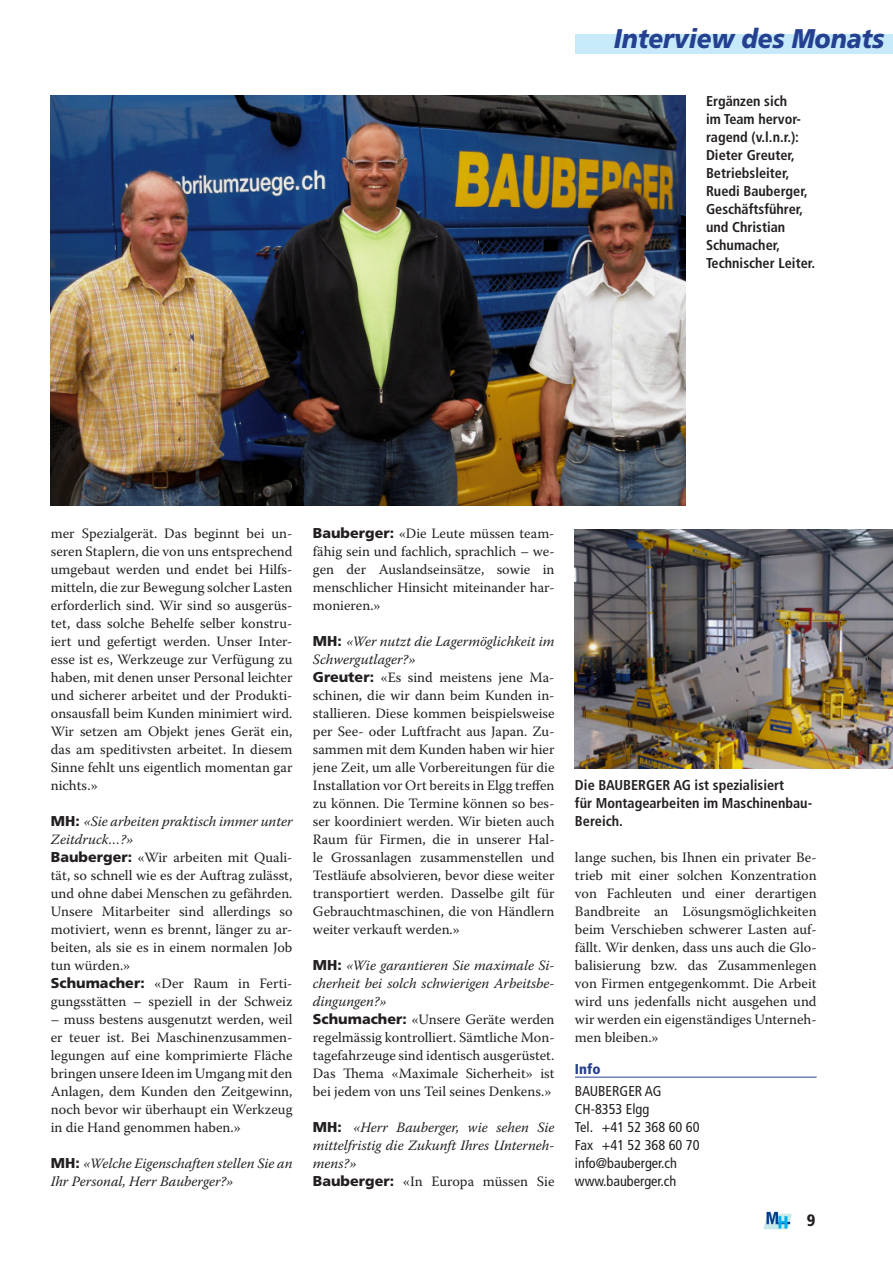
<style>
.page{position:relative;width:893px;height:1263px;background:#fff}
.page>*{position:absolute;margin:0;border:0;box-sizing:border-box;transform-origin:0 0}
.t1{font:italic 900 27px "Frutiger";letter-spacing:-.005em;color:#25408f;scale:.9 1}
.t2{font:900 condensed 16.5px "Frutiger";color:#231f20}
.t3{font:14.25px/18px "Warnock Pro";color:#231f20;text-align:justify}
.t4{font:700 condensed 14.25px/18px "Frutiger";color:#231f20}
.t5{font:italic 14.25px/18px "Warnock Pro";color:#231f20}
.t6{font:condensed 14.25px/18px "Frutiger";color:#231f20}
.t7{font:900 condensed 14.25px "Frutiger";color:#25408f}
.s1{font-family:"Frutiger";font-weight:900}
.s2{font-style:italic}
.s3{font-family:"Frutiger";font-weight:900;font-style:normal}
.s4{font-style:normal}
</style>
<div class="page">
<div style="left:575px;top:34px;width:317px;height:19px;background:#c6eafa"></div>
<hr style="left:575px;top:1077px;width:241px;height:1px;background:#25408f">
<img style="left:51px;top:96px;width:635px;height:410px">
<img style="left:575px;top:529px;width:317px;height:240px">
<svg style="left:763px;top:1212px;width:28px;height:17px"></svg>
<h1 class="t1" style="left:613px;top:28px;width:302px">Interview des Monats</h1>
<p class="t4" style="left:706px;top:93px;width:111px">Ergänzen sich<br>im Team hervor&shy;ragend (v.l.n.r.):<br>Dieter Greuter,<br>Betriebsleiter,<br>Ruedi Bauberger,<br>Geschäftsführer, und Christian<br>Schumacher,<br>Technischer Leiter.</p>
<p class="t3" style="left:51px;top:526px;width:243px">mer Spezialgerät. Das beginnt bei un&shy;seren Staplern, die von uns entsprechend umgebaut werden und endet bei Hilfs&shy;mitteln, die zur Bewegung solcher Lasten erforderlich sind. Wir sind so ausgerüs&shy;tet, dass solche Behelfe selber konstru&shy;iert und gefertigt werden. Unser Inter&shy;esse ist es, Werkzeuge zur Verfügung zu haben, mit denen unser Personal leichter und sicherer arbeitet und der Produkti&shy;onsausfall beim Kunden minimiert wird.<br>Wir setzen am Objekt jenes Gerät ein, das am speditivsten arbeitet. In diesem Sinne fehlt uns eigentlich momentan gar nichts.»</p>
<p class="t3" style="left:51px;top:814px;width:243px;text-align:left"><span class="s1">MH:</span> <span class="s2">«Sie arbeiten praktisch immer unter Zeitdruck…?»<br></span><span class="s1">Bauberger:</span> «Wir arbeiten mit Quali&shy;tät, so schnell wie es der Auftrag zulässt, und ohne dabei Menschen zu gefährden.<br>Unsere Mitarbeiter sind allerdings so motiviert, wenn es brennt, länger zu ar&shy;beiten, als sie es in einem normalen Job tun würden.»<br><span class="s1">Schumacher:</span> «Der Raum in Ferti&shy;gungsstätten – speziell in der Schweiz</p>
<p class="t3" style="left:51px;top:1012px;width:243px">– muss bestens ausgenutzt werden, weil er teuer ist. Bei Maschinenzusammen&shy;legungen auf eine komprimierte Fläche bringen unsere Ideen im Umgang mit den Anlagen, dem Kunden den Zeitgewinn, noch bevor wir überhaupt ein Werkzeug in die Hand genommen haben.»</p>
<p class="t5" style="left:51px;top:1155px;width:243px"><span class="s3">MH:</span> «Welche Eigenschaften stellen Sie an<br>Ihr Personal, Herr Bauberger?»</p>
<p class="t3" style="left:313px;top:526px;width:243px"><span class="s1">Bauberger:</span> «Die Leute müssen team&shy;fähig sein und fachlich, sprachlich – we&shy;gen der Auslandseinsätze, sowie in mensch licher Hinsicht miteinander har&shy;monieren.»</p>
<p class="t3" style="left:313px;top:634px;width:243px;text-align:left"><span class="s1">MH:</span> <span class="s2">«Wer nutzt die Lagermöglichkeit im Schwergutlager?»<br></span><span class="s1">Greuter:</span> «Es sind meistens jene Ma&shy;schinen, die wir dann beim Kunden in&shy;stallieren. Diese kommen beispielsweise per See- oder Luftfracht aus Japan. Zu&shy;sammen mit dem Kunden haben wir hier jene Zeit, um alle Vorbereitungen für die Installation vor Ort bereits in Elgg treffen zu können. Die Termine können so bes&shy;ser koordiniert werden. Wir bieten auch Raum für Firmen, die in unserer Hal&shy;le Grossanlagen zusammenstellen und Testläufe absolvieren, bevor diese weiter transportiert werden. Dasselbe gilt für Gebrauchtmaschinen, die von Händlern weiter verkauft werden.»</p>
<p class="t3" style="left:313px;top:958px;width:243px;text-align:left"><span class="s1">MH:</span> <span class="s2">«Wie garantieren Sie maximale Si&shy;cherheit bei solch schwierigen Arbeitsbe&shy;dingungen?»<br></span><span class="s1">Schumacher:</span> «Unsere Geräte werden regelmässig kontrolliert. Sämtliche Mon&shy;tagefahrzeuge sind identisch ausgerüstet.<br>Das Thema «Maximale Sicherheit» ist bei jedem von uns Teil seines Denkens.»</p>
<p class="t5" style="left:313px;top:1119px;width:243px"><span class="s3">MH:</span> «Herr Bauberger, wie sehen Sie mittelfristig die Zukunft Ihres Unterneh&shy;mens?»<br><span class="s3">Bauberger:</span> <span class="s4">«In Europa müssen Sie</span></p>
<p class="t4" style="left:575px;top:777px;width:239px">Die BAUBERGER AG ist spezialisiert<br>für Montagearbeiten im Maschinenbau-<br>Bereich.</p>
<p class="t3" style="left:575px;top:850px;width:243px">lange suchen, bis Ihnen ein privater Be&shy;trieb mit einer solchen Konzentration von Fachleuten und einer derartigen Bandbreite an Lösungsmöglichkeiten beim Verschieben schwerer Lasten auf&shy;fällt. Wir denken, dass uns auch die Glo&shy;balisierung bzw. das Zusammenlegen von Firmen entgegenkommt. Die Arbeit wird uns jedenfalls nicht ausgehen und wir werden ein eigenständiges Unterneh&shy;men bleiben.»</p>
<p class="t7" style="left:575px;top:1063px;width:27px">Info</p>
<p class="t6" style="left:575px;top:1083px;width:126px">BAUBERGER AG<br>CH-8353 Elgg<br>Tel. +41 52 368 60 60<br>Fax +41 52 368 60 70 info@bauberger.ch www.bauberger.ch</p>
<p class="t2" style="left:807px;top:1214px;width:10px">9</p>
</div>
